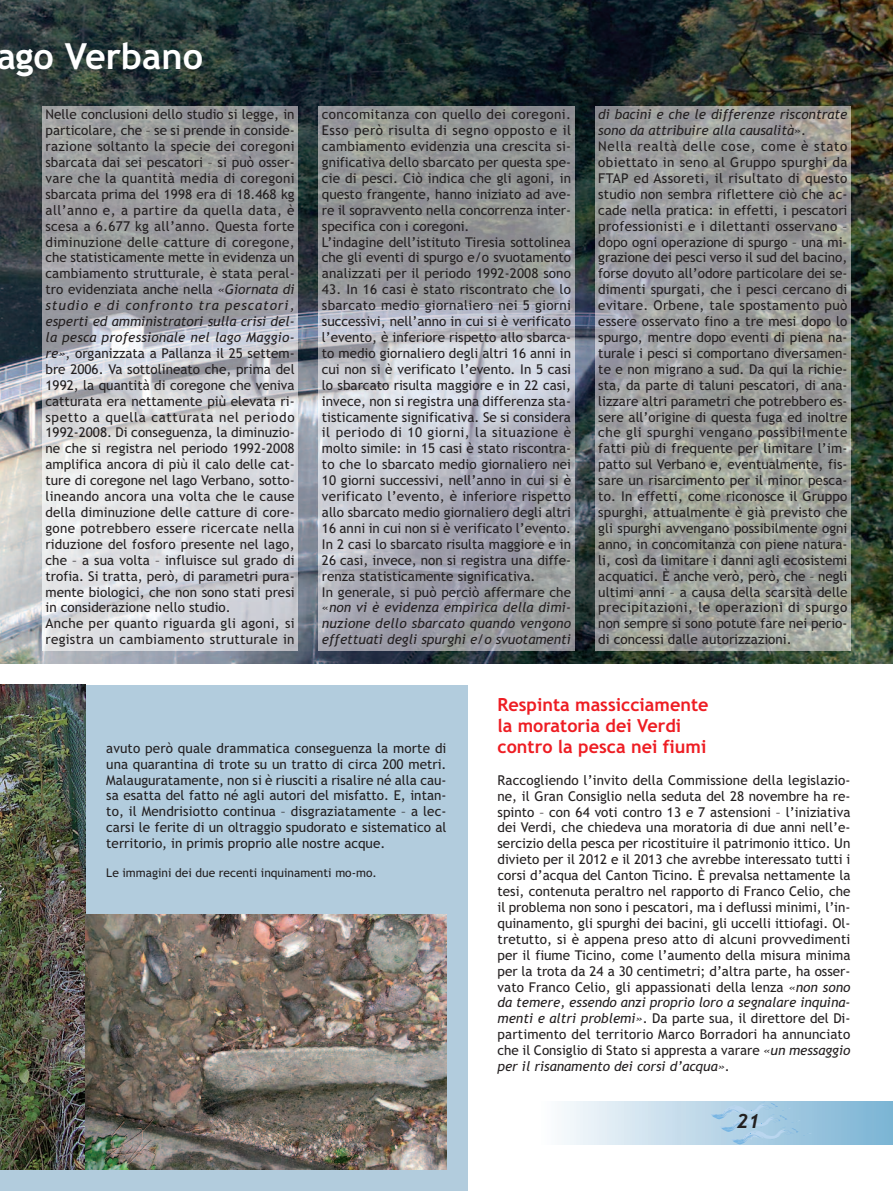
<style>
.page{position:relative;width:893px;height:1191px;background:#fff}
.page>*{position:absolute;margin:0;border:0;box-sizing:border-box;transform-origin:0 0}
.t1{font:700 36px "Trebuchet MS";color:#fff}
.t2{font:italic 700 19.5px "Trebuchet";color:#231f20}
.t3{font:700 18px/21px "Trebuchet MS";color:#ee1d23}
.t4{font:13.5px/15.9px "Trebuchet MS";color:#231f20}
.t5{font:12px "Trebuchet MS";color:#231f20}
.s1{font-style:italic}
</style>
<div class="page">
<div style="left:0;top:685px;width:468px;height:506px;background:#b2ccdd"></div>
<svg style="left:710px;top:1101px;width:102px;height:43px;background:#a7cce3"></svg>
<img style="left:0;top:0;width:893px;height:663px">
<img style="left:43px;top:106px;width:255px;height:545px">
<img style="left:319px;top:106px;width:255px;height:545px">
<img style="left:595px;top:106px;width:255px;height:545px">
<img style="left:0;top:685px;width:85px;height:484px">
<img style="left:85px;top:914px;width:361px;height:255px">
<h1 class="t1" style="left:-4px;top:36px;width:208px">ago Verbano</h1>
<p class="t4" style="left:46px;top:107px;width:251px">Nelle conclusioni dello studio si legge, in particolare, che – se si prende in conside&shy;razione soltanto la specie dei coregoni sbarcata dai sei pescatori – si può osser&shy;vare che la quantità media di coregoni sbarcata prima del 1998 era di 18.468 kg all’anno e, a partire da quella data, è scesa a 6.677 kg all’anno. Questa forte diminuzione delle catture di coregone, che statisticamente mette in evidenza un cambiamento strutturale, è stata peral&shy;tro evidenziata anche nella <span class="s1">«Giornata di studio e di confronto tra pescatori, esperti ed amministratori sulla crisi del&shy;la pesca professionale nel lago Maggio&shy;re»</span>, organizzata a Pallanza il 25 settem&shy;bre 2006. Va sottolineato che, prima del 1992, la quantità di coregone che veniva catturata era nettamente più elevata ri&shy;spetto a quella catturata nel periodo 1992-2008. Di conseguenza, la diminuzio&shy;ne che si registra nel periodo 1992-2008 amplifica ancora di più il calo delle cat&shy;ture di coregone nel lago Verbano, sotto&shy;lineando ancora una volta che le cause della diminuzione delle catture di core&shy;gone potrebbero essere ricercate nella riduzione del fosforo presente nel lago, che – a sua volta – influisce sul grado di trofia. Si tratta, però, di parametri pura&shy;mente biologici, che non sono stati presi in considerazione nello studio.<br>Anche per quanto riguarda gli agoni, si registra un cambiamento strutturale in</p>
<p class="t4" style="left:322px;top:107px;width:251px">concomitanza con quello dei coregoni.<br>Esso però risulta di segno opposto e il cambiamento evidenzia una crescita si&shy;gnificativa dello sbarcato per questa spe&shy;cie di pesci. Ciò indica che gli agoni, in questo frangente, hanno iniziato ad ave&shy;re il sopravvento nella concorrenza inter&shy;specifica con i coregoni.<br>L’indagine dell’istituto Tiresia sottolinea che gli eventi di spurgo e/o svuotamento analizzati per il periodo 1992-2008 sono</p>
<p class="t4" style="left:322px;top:282px;width:251px">43. In 16 casi è stato riscontrato che lo sbarcato medio giornaliero nei 5 giorni successivi, nell’anno in cui si è verificato l’evento, è inferiore rispetto allo sbarca&shy;to medio giornaliero degli altri 16 anni in cui non si è verificato l’evento. In 5 casi lo sbarcato risulta maggiore e in 22 casi, invece, non si registra una differenza sta&shy;tisticamente significativa. Se si considera il periodo di 10 giorni, la situazione è molto simile: in 15 casi è stato riscontra&shy;to che lo sbarcato medio giornaliero nei 10 giorni successivi, nell’anno in cui si è verificato l’evento, è inferiore rispetto allo sbarcato medio giornaliero degli altri 16 anni in cui non si è verificato l’evento.<br>In 2 casi lo sbarcato risulta maggiore e in 26 casi, invece, non si registra una diffe&shy;renza statisticamente significativa.<br>In generale, si può perciò affermare che «<span class="s1">non vi è evidenza empirica della dimi&shy;nuzione dello sbarcato quando vengono effettuati degli spurghi e/o svuotamenti</span></p>
<p class="t4" style="left:598px;top:107px;width:251px"><span class="s1">di bacini e che le differenze riscontrate sono da attribuire alla causalità</span>».<br>Nella realtà delle cose, come è stato obiettato in seno al Gruppo spurghi da FTAP ed Assoreti, il risultato di questo studio non sembra riflettere ciò che ac&shy;cade nella pratica: in effetti, i pescatori professionisti e i dilettanti osservano – dopo ogni operazione di spurgo – una mi&shy;grazione dei pesci verso il sud del bacino, forse dovuto all’odore particolare dei se&shy;dimenti spurgati, che i pesci cercano di evitare. Orbene, tale spostamento può essere osservato fino a tre mesi dopo lo spurgo, mentre dopo eventi di piena na&shy;turale i pesci si comportano diversamen&shy;te e non migrano a sud. Da qui la richie&shy;sta, da parte di taluni pescatori, di ana&shy;lizzare altri parametri che potrebbero es&shy;sere all’origine di questa fuga ed inoltre che gli spurghi vengano possibilmente fatti più di frequente per limitare l’im&shy;patto sul Verbano e, eventualmente, fis&shy;sare un risarcimento per il minor pesca&shy;to. In effetti, come riconosce il Gruppo spurghi, attualmente è già previsto che gli spurghi avvengano possibilmente ogni anno, in concomitanza con piene natura&shy;li, così da limitare i danni agli ecosistemi acquatici. È anche verò, però, che – negli ultimi anni – a causa della scarsità delle precipitazioni, le operazioni di spurgo non sempre si sono potute fare nei perio&shy;di concessi dalle autorizzazioni.</p>
<p class="t4" style="left:106px;top:740px;width:342px;text-align:justify">avuto però quale drammatica conseguenza la morte di una quarantina di trote su un tratto di circa 200 metri.<br>Malauguratamente, non si è riusciti a risalire né alla cau&shy;sa esatta del fatto né agli autori del misfatto. E, intan&shy;to, il Mendrisiotto continua – disgraziatamente – a lec&shy;carsi le ferite di un oltraggio spudorato e sistematico al territorio, in primis proprio alle nostre acque.</p>
<p class="t5" style="left:106px;top:866px;width:272px">Le immagini dei due recenti inquinamenti mo-mo.</p>
<h3 class="t3" style="left:497px;top:694px;width:212px">Respinta massicciamente la moratoria dei Verdi contro la pesca nei fiumi</h3>
<p class="t4" style="left:497px;top:772px;width:354px;text-align:justify">Raccogliendo l’invito della Commissione della legislazio&shy;ne, il Gran Consiglio nella seduta del 28 novembre ha re&shy;spinto – con 64 voti contro 13 e 7 astensioni – l’iniziativa dei Verdi, che chiedeva una moratoria di due anni nell’e&shy;sercizio della pesca per ricostituire il patrimonio ittico. Un divieto per il 2012 e il 2013 che avrebbe interessato tutti i corsi d’acqua del Canton Ticino. È prevalsa nettamente la tesi, contenuta peraltro nel rapporto di Franco Celio, che il problema non sono i pescatori, ma i deflussi minimi, l’in&shy;quinamento, gli spurghi dei bacini, gli uccelli ittiofagi. Ol&shy;tretutto, si è appena preso atto di alcuni provvedimenti per il fiume Ticino, come l’aumento della misura minima per la trota da 24 a 30 centimetri; d’altra parte, ha osser&shy;vato Franco Celio, gli appassionati della lenza <span class="s1">«non sono da temere, essendo anzi proprio loro a segnalare inquina&shy;menti e altri problemi»</span>. Da parte sua, il direttore del Di&shy;partimento del territorio Marco Borradori ha annunciato che il Consiglio di Stato si appresta a varare <span class="s1">«un messaggio per il risanamento dei corsi d’acqua»</span>.</p>
<h2 class="t2" style="left:737px;top:1110px;width:24px">21</h2>
</div>
